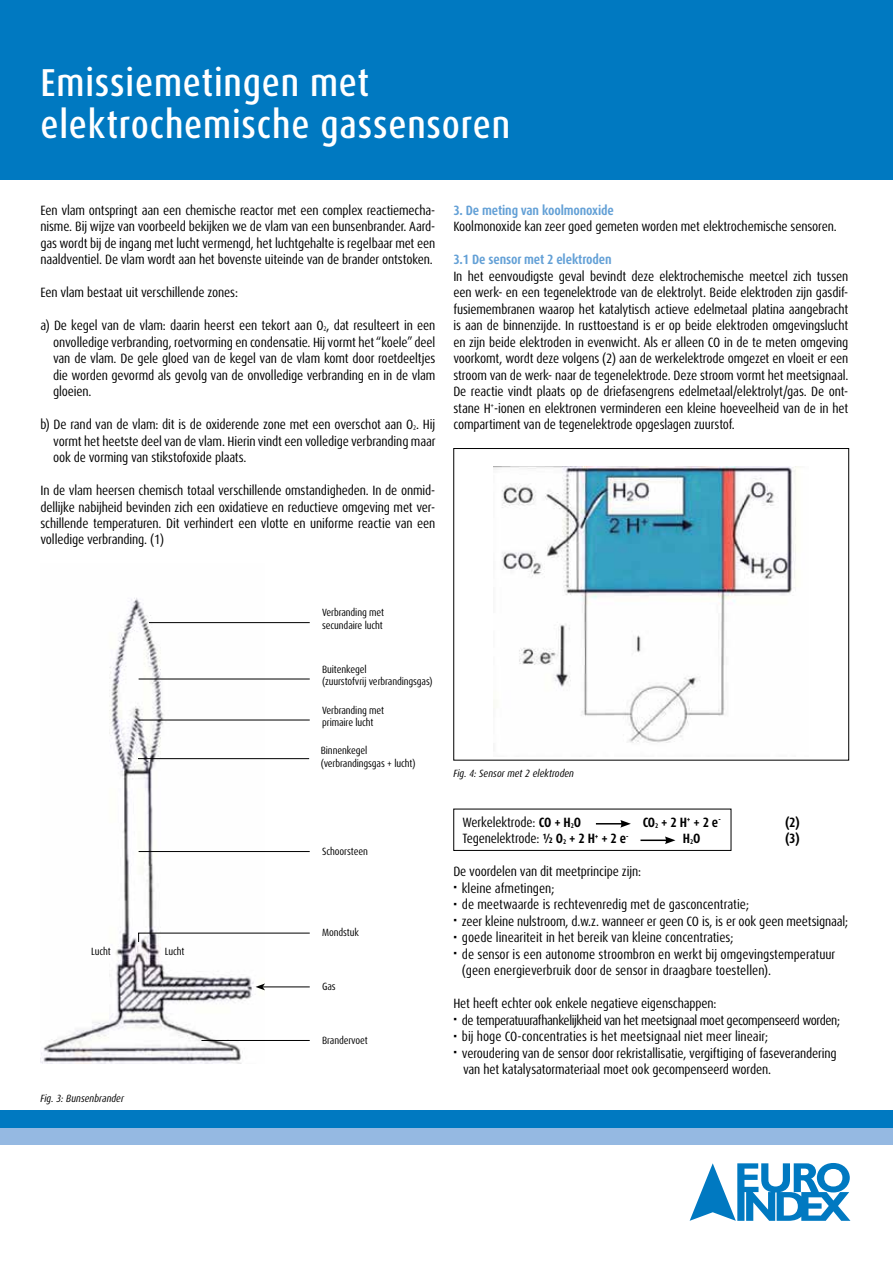
<style>
.page{position:relative;width:893px;height:1263px;background:#fff}
.page>*{position:absolute;margin:0;border:0;box-sizing:border-box;transform-origin:0 0}
.t1{font:500 condensed 39px/42px "Dax Pro";letter-spacing:.02em;color:#fff}
.t2{font:condensed 13.5px/16.5px "Dax Pro";letter-spacing:-.01em;color:#000;text-align:justify}
.t3{font:700 condensed 13.5px "Dax Pro";letter-spacing:-.01em;color:#63a0d6}
.t4{font:700 condensed 13.5px "Dax Pro";color:#000}
.t5{font:condensed 10.5px/12.6px "Dax Pro";letter-spacing:-.01em;color:#000}
.t6{font:italic condensed 10.5px "Dax Pro";color:#000}
.s1{font-weight:700}
</style>
<div class="page">
<div style="left:0;top:1127px;width:893px;height:17px;background:#95b9e2"></div>
<div style="left:0;top:1110px;width:893px;height:17px;background:#0079c1"></div>
<div style="left:0;top:0;width:893px;height:180px;background:#0079c1"></div>
<svg style="left:690px;top:1163px;width:160px;height:58px"></svg>
<img style="left:40px;top:598px;width:224px;height:465px">
<hr style="left:149px;top:622px;width:161px;height:1px;background:#000">
<hr style="left:139px;top:679px;width:171px;height:1px;background:#000">
<hr style="left:139px;top:720px;width:171px;height:1px;background:#000">
<hr style="left:139px;top:851px;width:171px;height:1px;background:#000">
<hr style="left:201px;top:1040px;width:109px;height:1px;background:#000">
<svg style="left:138px;top:932px;width:172px;height:11px"></svg>
<hr style="left:263px;top:986px;width:47px;height:1px;background:#000">
<svg style="left:256px;top:983px;width:9px;height:7px"></svg>
<img style="left:494px;top:467px;width:305px;height:276px">
<div style="left:453px;top:448px;width:396px;height:312px;border:1px solid #000"></div>
<svg style="left:596px;top:820px;width:35px;height:8px"></svg>
<hr style="left:640px;top:839px;width:27px;height:2px;background:#000">
<svg style="left:665px;top:836px;width:10px;height:8px"></svg>
<div style="left:453px;top:809px;width:278px;height:42px;border:1px solid #000"></div>
<hr style="left:138px;top:758px;width:171px;height:1px;background:#000">
<h1 class="t1" style="left:40px;top:62px;width:471px">Emissiemetingen met elektrochemische gassensoren</h1>
<p class="t2" style="left:40px;top:202px;width:396px">Een vlam ontspringt aan een chemische reactor met een complex reactiemecha&shy;nisme. Bij wijze van voorbeeld bekijken we de vlam van een bunsenbrander. Aard&shy;gas wordt bij de ingang met lucht vermengd, het luchtgehalte is regelbaar met een naaldventiel. De vlam wordt aan het bovenste uiteinde van de brander ontstoken.</p>
<p class="t2" style="left:40px;top:284px;width:199px">Een vlam bestaat uit verschillende zones:</p>
<p class="t2" style="left:53px;top:317px;width:384px;text-indent:-13px">a) De kegel van de vlam: daarin heerst een tekort aan O<sub>2</sub>, dat resulteert in een onvolledige verbranding, roetvorming en condensatie. Hij vormt het “koele” deel van de vlam. De gele gloed van de kegel van de vlam komt door roetdeeltjes die worden gevormd als gevolg van de onvolledige verbranding en in de vlam gloeien.</p>
<p class="t2" style="left:53px;top:416px;width:384px;text-indent:-13px">b) De rand van de vlam: dit is de oxiderende zone met een overschot aan O<sub>2</sub>. Hij vormt het heetste deel van de vlam. Hierin vindt een volledige verbranding maar ook de vorming van stikstofoxide plaats.</p>
<p class="t2" style="left:40px;top:482px;width:396px">In de vlam heersen chemisch totaal verschillende omstandigheden. In de onmid&shy;dellijke nabijheid bevinden zich een oxidatieve en reductieve omgeving met ver&shy;schillende temperaturen. Dit verhindert een vlotte en uniforme reactie van een volledige verbranding. (1)</p>
<p class="t3" style="left:453px;top:201px;width:162px">3. De meting van koolmonoxide</p>
<p class="t2" style="left:453px;top:218px;width:385px">Koolmonoxide kan zeer goed gemeten worden met elektrochemische sensoren.</p>
<p class="t3" style="left:453px;top:251px;width:160px">3.1 De sensor met 2 elektroden</p>
<p class="t2" style="left:453px;top:268px;width:396px">In het eenvoudigste geval bevindt deze elektrochemische meetcel zich tussen een werk- en een tegenelektrode van de elektrolyt. Beide elektroden zijn gasdif&shy;fusiemembranen waarop het katalytisch actieve edelmetaal platina aangebracht is aan de binnenzijde. In rusttoestand is er op beide elektroden omgevingslucht en zijn beide elektroden in evenwicht. Als er alleen CO in de te meten omgeving voorkomt, wordt deze volgens (2) aan de werkelektrode omgezet en vloeit er een stroom van de werk- naar de tegenelektrode. Deze stroom vormt het meetsignaal.<br>De reactie vindt plaats op de driefasengrens edelmetaal/elektrolyt/gas. De ont&shy;stane H<sup>+</sup>-ionen en elektronen verminderen een kleine hoeveelheid van de in het compartiment van de tegenelektrode opgeslagen zuurstof.</p>
<p class="t5" style="left:91px;top:945px;width:21px">Lucht</p>
<p class="t5" style="left:165px;top:945px;width:21px">Lucht</p>
<p class="t6" style="left:40px;top:1092px;width:85px">Fig. 3: Bunsenbrander</p>
<p class="t5" style="left:322px;top:606px;width:63px">Verbranding met secundaire lucht</p>
<p class="t5" style="left:322px;top:663px;width:112px">Buitenkegel<br>(zuurstofvrij verbrandingsgas)</p>
<p class="t5" style="left:322px;top:704px;width:63px">Verbranding met primaire lucht</p>
<p class="t5" style="left:321px;top:744px;width:96px">Binnenkegel (verbrandingsgas + lucht)</p>
<p class="t5" style="left:322px;top:845px;width:47px">Schoorsteen</p>
<p class="t5" style="left:322px;top:926px;width:38px">Mondstuk</p>
<p class="t5" style="left:322px;top:980px;width:15px">Gas</p>
<p class="t5" style="left:322px;top:1034px;width:47px">Brandervoet</p>
<p class="t6" style="left:453px;top:767px;width:122px">Fig. 4: Sensor met 2 elektroden</p>
<p class="t2" style="left:462px;top:814px;width:120px">Werkelektrode: <span class="s1">CO + H</span><sub>2</sub><span class="s1">O</span></p>
<p class="t4" style="left:643px;top:813px;width:80px">CO<sub>2</sub> + 2 H<sup>+</sup> + 2 e<sup>-</sup></p>
<p class="t4" style="left:785px;top:813px;width:16px">(2)</p>
<p class="t2" style="left:462px;top:830px;width:168px">Tegenelektrode: <span class="s1">½ O</span><sub>2</sub> <span class="s1">+ 2 H</span><sup>+</sup> <span class="s1">+ 2 e</span><sup>-</sup></p>
<p class="t4" style="left:683px;top:830px;width:19px">H<sub>2</sub>O</p>
<p class="t4" style="left:785px;top:830px;width:16px">(3)</p>
<p class="t2" style="left:462px;top:863px;width:388px;text-align:left;text-indent:-9px">De voordelen van dit meetprincipe zijn:<br>kleine afmetingen;<br>de meetwaarde is rechtevenredig met de gasconcentratie;<br>zeer kleine nulstroom, d.w.z. wanneer er geen CO is, is er ook geen meetsignaal; goede lineariteit in het bereik van kleine concentraties;<br>de sensor is een autonome stroombron en werkt bij omgevingstemperatuur (geen energieverbruik door de sensor in draagbare toestellen).</p>
<p class="t2" style="left:462px;top:995px;width:380px;text-align:left;text-indent:-9px">Het heeft echter ook enkele negatieve eigenschappen:<br>de temperatuurafhankelijkheid van het meetsignaal moet gecompenseerd worden; bij hoge CO-concentraties is het meetsignaal niet meer lineair;<br>veroudering van de sensor door rekristallisatie, vergiftiging of faseverandering van het katalysatormateriaal moet ook gecompenseerd worden.</p>
</div>
